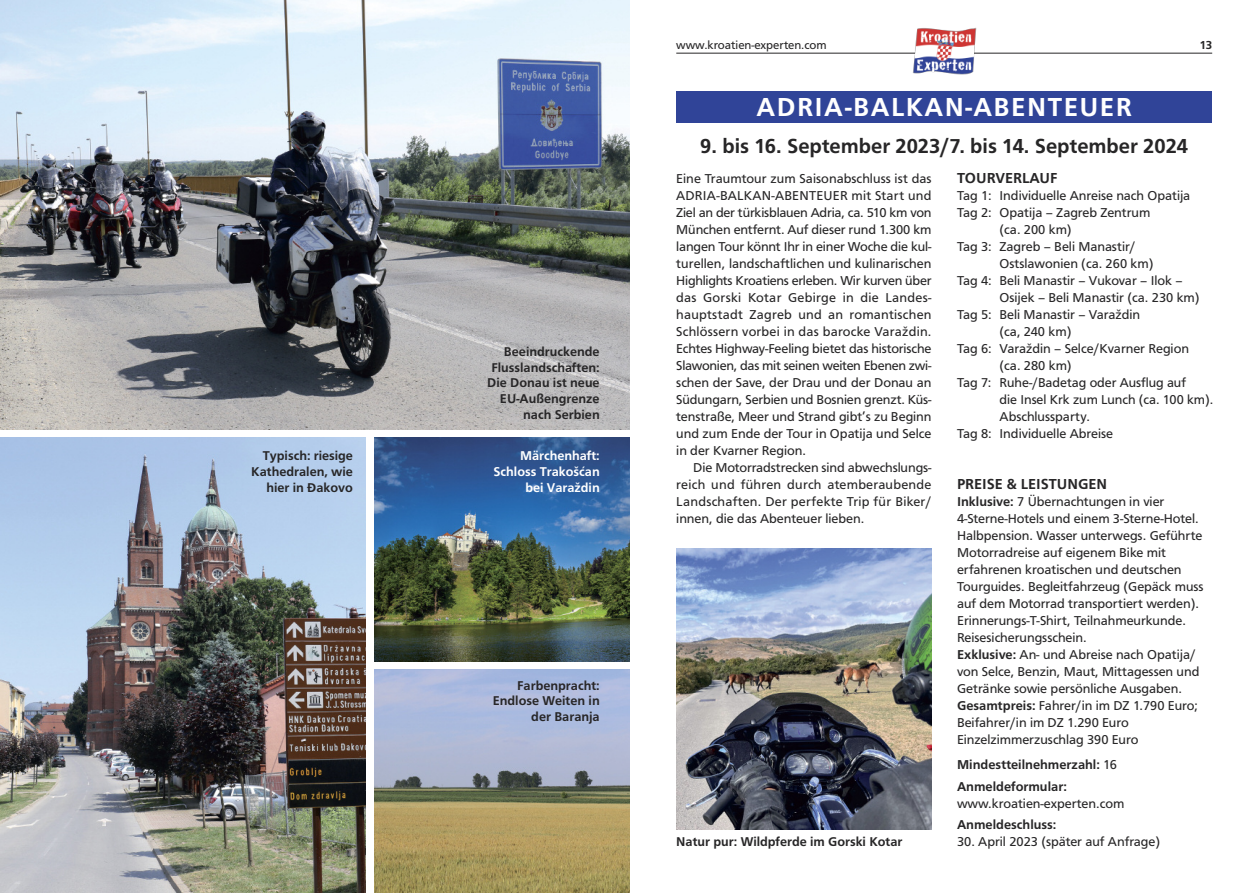
<style>
.page{position:relative;width:1259px;height:893px;background:#fff}
.page>*{position:absolute;margin:0;border:0;box-sizing:border-box;transform-origin:0 0}
.t1{font:500 27px "Front Page";letter-spacing:.05em;color:#fff}
.t2{font:500 21px "Front Page";color:#272627}
.t3{font:500 15px "Front Page";color:#272627}
.t4{font:13.35px/17px "Front Page CE Regular";color:#272627}
.t5{font:13.35px/17px "Front Page";color:#272627;text-align:justify}
.t6{font:500 13.35px/21.5px "Front Page";color:#272627}
.t7{font:13.2px/15.8px "Front Page CE Medium";color:#272627;text-align:right}
.t8{font:13.2px/15.8px "Front Page CE Medium";color:#fff;text-align:right}
.t9{font:12px "Front Page";color:#272627}
.t10{font:500 12px "Front Page";color:#272627}
.s1{font-family:"Front Page CE Regular"}
.s2{font-family:"Front Page";font-weight:500}
.s3{font-family:"Front Page CE Regular";font-weight:400}
</style>
<div class="page">
<img style="left:0;top:0;width:629px;height:429px">
<img style="left:0;top:438px;width:366px;height:455px">
<img style="left:374px;top:438px;width:255px;height:223px">
<img style="left:374px;top:670px;width:255px;height:223px">
<hr style="left:676px;top:53px;width:536px;height:1px;background:#272627">
<img style="left:912px;top:27px;width:64px;height:48px">
<div style="left:676px;top:91px;width:536px;height:32px;background:#304498"></div>
<img style="left:676px;top:549px;width:255px;height:280px">
<p class="t7" style="left:487px;top:345px;width:114px">Beeindruckende<br>Flusslandschaften:<br>Die Donau ist neue<br>EU-Außengrenze nach Serbien</p>
<p class="t7" style="left:251px;top:449px;width:103px">Typisch: riesige<br>Kathedralen, wie hier in Đakovo</p>
<p class="t8" style="left:493px;top:449px;width:108px">Märchenhaft:<br>Schloss Trakošćan bei Varaždin</p>
<p class="t7" style="left:493px;top:678px;width:108px">Farbenpracht:<br>Endlose Weiten in der Baranja</p>
<p class="t9" style="left:676px;top:40px;width:152px">www.kroatien-experten.com</p>
<p class="t10" style="left:1199px;top:40px;width:14px">13</p>
<h1 class="t1" style="left:756px;top:97px;width:377px">ADRIA-BALKAN-ABENTEUER</h1>
<h2 class="t2" style="left:700px;top:137px;width:489px">9. bis 16. September 2023/7. bis 14. September 2024</h2>
<p class="t5" style="left:676px;top:171px;width:257px">Eine Traumtour zum Saisonabschluss ist das ADRIA-BALKAN-ABENTEUER mit Start und Ziel an der türkisblauen Adria, ca. 510 km von München entfernt. Auf dieser rund 1.300 km langen Tour könnt Ihr in einer Woche die kul&shy;turellen, landschaftlichen und kulinarischen Highlights Kroatiens erleben. Wir kurven über das Gorski Kotar Gebirge in die Landes&shy;hauptstadt Zagreb und an romantischen Schlössern vorbei in das barocke Vara<span class="s1">ž</span>din.<br>Echtes Highway-Feeling bietet das historische Slawonien, das mit seinen weiten Ebenen zwi&shy;schen der Save, der Drau und der Donau an Südungarn, Serbien und Bosnien grenzt. Küs&shy;tenstraße, Meer und Strand gibt’s zu Beginn und zum Ende der Tour in Opatija und Selce in der Kvarner Region.</p>
<p class="t5" style="left:676px;top:460px;width:257px;text-indent:17px">Die Motorradstrecken sind abwechslungs&shy;reich und führen durch atemberaubende Landschaften. Der perfekte Trip für Biker/ innen, die das Abenteuer lieben.</p>
<p class="t7" style="left:676px;top:835px;width:228px">Natur pur: Wildpferde im Gorski Kotar</p>
<p class="t3" style="left:957px;top:172px;width:102px">TOURVERLAUF</p>
<p class="t4" style="left:957px;top:188px;width:235px">Tag 1: Individuelle Anreise nach Opatija</p>
<p class="t4" style="left:957px;top:205px;width:195px">Tag 2: Opatija – Zagreb Zentrum</p>
<p class="t4" style="left:999px;top:222px;width:74px">(ca. 200 km)</p>
<p class="t4" style="left:957px;top:239px;width:180px">Tag 3: Zagreb – Beli Manastir/</p>
<p class="t4" style="left:999px;top:256px;width:155px">Ostslawonien (ca. 260 km)</p>
<p class="t4" style="left:957px;top:273px;width:227px">Tag 4: Beli Manastir – Vukovar – Ilok –</p>
<p class="t4" style="left:999px;top:290px;width:201px">Osijek – Beli Manastir (ca. 230 km)</p>
<p class="t4" style="left:957px;top:307px;width:185px">Tag 5: Beli Manastir – Varaždin</p>
<p class="t4" style="left:999px;top:324px;width:73px">(ca, 240 km)</p>
<p class="t4" style="left:957px;top:341px;width:233px">Tag 6: Varaždin – Selce/Kvarner Region</p>
<p class="t4" style="left:999px;top:358px;width:74px">(ca. 280 km)</p>
<p class="t4" style="left:957px;top:375px;width:231px">Tag 7: Ruhe-/Badetag oder Ausflug auf</p>
<p class="t4" style="left:999px;top:392px;width:215px">die Insel Krk zum Lunch (ca. 100 km).</p>
<p class="t4" style="left:999px;top:409px;width:92px">Abschlussparty.</p>
<p class="t4" style="left:957px;top:426px;width:158px">Tag 8: Individuelle Abreise</p>
<p class="t3" style="left:957px;top:478px;width:152px">PREISE &amp; LEISTUNGEN</p>
<p class="t4" style="left:957px;top:494px;width:248px"><span class="s2">Inklusive:</span> 7 Übernachtungen in vier 4-Sterne-Hotels und einem 3-Sterne-Hotel.<br>Halbpension. Wasser unterwegs. Geführte Motorradreise auf eigenem Bike mit erfahrenen kroatischen und deutschen Tourguides. Begleitfahrzeug (Gepäck muss auf dem Motorrad transportiert werden).<br>Erinnerungs-T-Shirt, Teilnahmeurkunde.<br>Reisesicherungsschein.<br><span class="s2">Exklusive:</span> An- und Abreise nach Opatija/ von Selce, Benzin, Maut, Mittagessen und Getränke sowie persönliche Ausgaben.<br><span class="s2">Gesamtpreis:</span> Fahrer/in im DZ 1.790 Euro; Beifahrer/in im DZ 1.290 Euro Einzelzimmerzuschlag 390 Euro</p>
<p class="t6" style="left:957px;top:755px;width:161px">Mindestteilnehmerzahl: <span class="s3">16<br></span>Anmeldeformular:</p>
<p class="t4" style="left:957px;top:796px;width:169px">www.kroatien-experten.com</p>
<p class="t6" style="left:957px;top:815px;width:101px">Anmeldeschluss:</p>
<p class="t4" style="left:957px;top:834px;width:205px">30. April 2023 (später auf Anfrage)</p>
</div>
